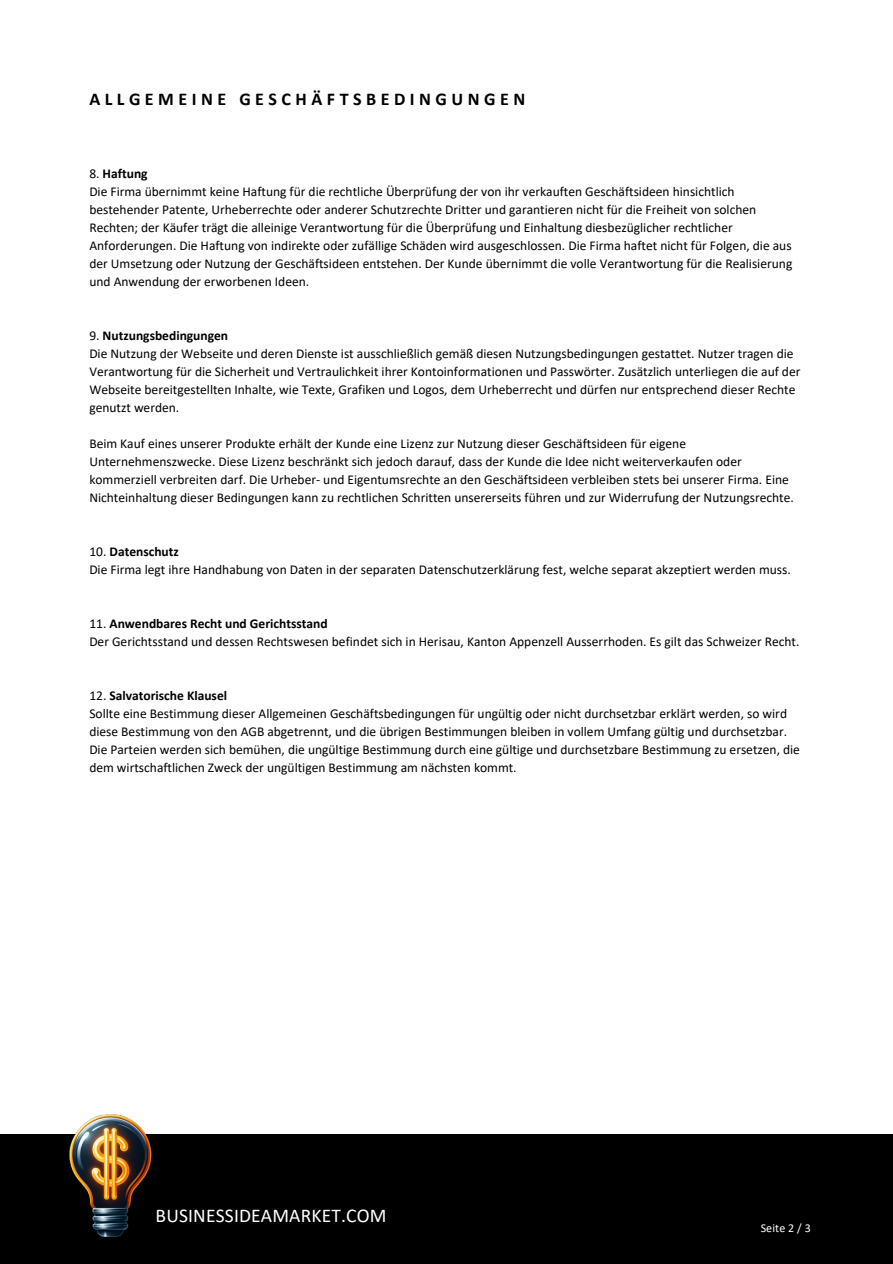
<style>
.page{position:relative;width:893px;height:1264px;background:#fff}
.page>*{position:absolute;margin:0;border:0;box-sizing:border-box;transform-origin:0 0}
.t1{font:19.5px "Calibri";letter-spacing:.01em;color:#fff}
.t2{font:700 18px "Calibri";letter-spacing:.25em;color:#000}
.t3{font:13.5px/18px "Calibri";color:#000}
.t4{font:12px "Calibri";letter-spacing:.01em;color:#fff}
.s1{font-weight:700}
</style>
<div class="page">
<div style="left:0;top:1133px;width:892px;height:130px;background:#000"></div>
<img style="left:24px;top:1114px;width:169px;height:122px">
<h2 class="t2" style="left:89px;top:91px;width:437px">ALLGEMEINE GESCHÄFTSBEDINGUNGEN</h2>
<h1 class="t3" style="left:89px;top:165px;width:704px">8. <span class="s1">Haftung<br></span>Die Firma übernimmt keine Haftung für die rechtliche Überprüfung der von ihr verkauften Geschäftsideen hinsichtlich bestehender Patente, Urheberrechte oder anderer Schutzrechte Dritter und garantieren nicht für die Freiheit von solchen Rechten; der Käufer trägt die alleinige Verantwortung für die Überprüfung und Einhaltung diesbezüglicher rechtlicher Anforderungen. Die Haftung von indirekte oder zufällige Schäden wird ausgeschlossen. Die Firma haftet nicht für Folgen, die aus der Umsetzung oder Nutzung der Geschäftsideen entstehen. Der Kunde übernimmt die volle Verantwortung für die Realisierung und Anwendung der erworbenen Ideen.</h1>
<h3 class="t3" style="left:89px;top:327px;width:712px">9. <span class="s1">Nutzungsbedingungen<br></span>Die Nutzung der Webseite und deren Dienste ist ausschließlich gemäß diesen Nutzungsbedingungen gestattet. Nutzer tragen die<br>Verantwortung für die Sicherheit und Vertraulichkeit ihrer Kontoinformationen und Passwörter. Zusätzlich unterliegen die auf der</h3>
<h3 class="t3" style="left:89px;top:381px;width:707px">Webseite bereitgestellten Inhalte, wie Texte, Grafiken und Logos, dem Urheberrecht und dürfen nur entsprechend dieser Rechte genutzt werden.</h3>
<h3 class="t3" style="left:89px;top:435px;width:706px">Beim Kauf eines unserer Produkte erhält der Kunde eine Lizenz zur Nutzung dieser Geschäftsideen für eigene Unternehmenszwecke. Diese Lizenz beschränkt sich jedoch darauf, dass der Kunde die Idee nicht weiterverkaufen oder kommerziell verbreiten darf. Die Urheber- und Eigentumsrechte an den Geschäftsideen verbleiben stets bei unserer Firma. Eine Nichteinhaltung dieser Bedingungen kann zu rechtlichen Schritten unsererseits führen und zur Widerrufung der Nutzungsrechte.</h3>
<h3 class="t3" style="left:89px;top:543px;width:703px">10. <span class="s1">Datenschutz<br></span>Die Firma legt ihre Handhabung von Daten in der separaten Datenschutzerklärung fest, welche separat akzeptiert werden muss.</h3>
<h3 class="t3" style="left:89px;top:615px;width:711px">11. <span class="s1">Anwendbares Recht und Gerichtsstand<br></span>Der Gerichtsstand und dessen Rechtswesen befindet sich in Herisau, Kanton Appenzell Ausserrhoden. Es gilt das Schweizer Recht.</h3>
<h3 class="t3" style="left:89px;top:687px;width:699px">12. <span class="s1">Salvatorische Klausel<br></span>Sollte eine Bestimmung dieser Allgemeinen Geschäftsbedingungen für ungültig oder nicht durchsetzbar erklärt werden, so wird</h3>
<h3 class="t3" style="left:89px;top:723px;width:712px">diese Bestimmung von den AGB abgetrennt, und die übrigen Bestimmungen bleiben in vollem Umfang gültig und durchsetzbar.<br>Die Parteien werden sich bemühen, die ungültige Bestimmung durch eine gültige und durchsetzbare Bestimmung zu ersetzen, die dem wirtschaftlichen Zweck der ungültigen Bestimmung am nächsten kommt.</h3>
<p class="t1" style="left:155px;top:1207px;width:232px">BUSINESSIDEAMARKET.COM</p>
<p class="t4" style="left:760px;top:1222px;width:52px">Seite 2 / 3</p>
</div>
